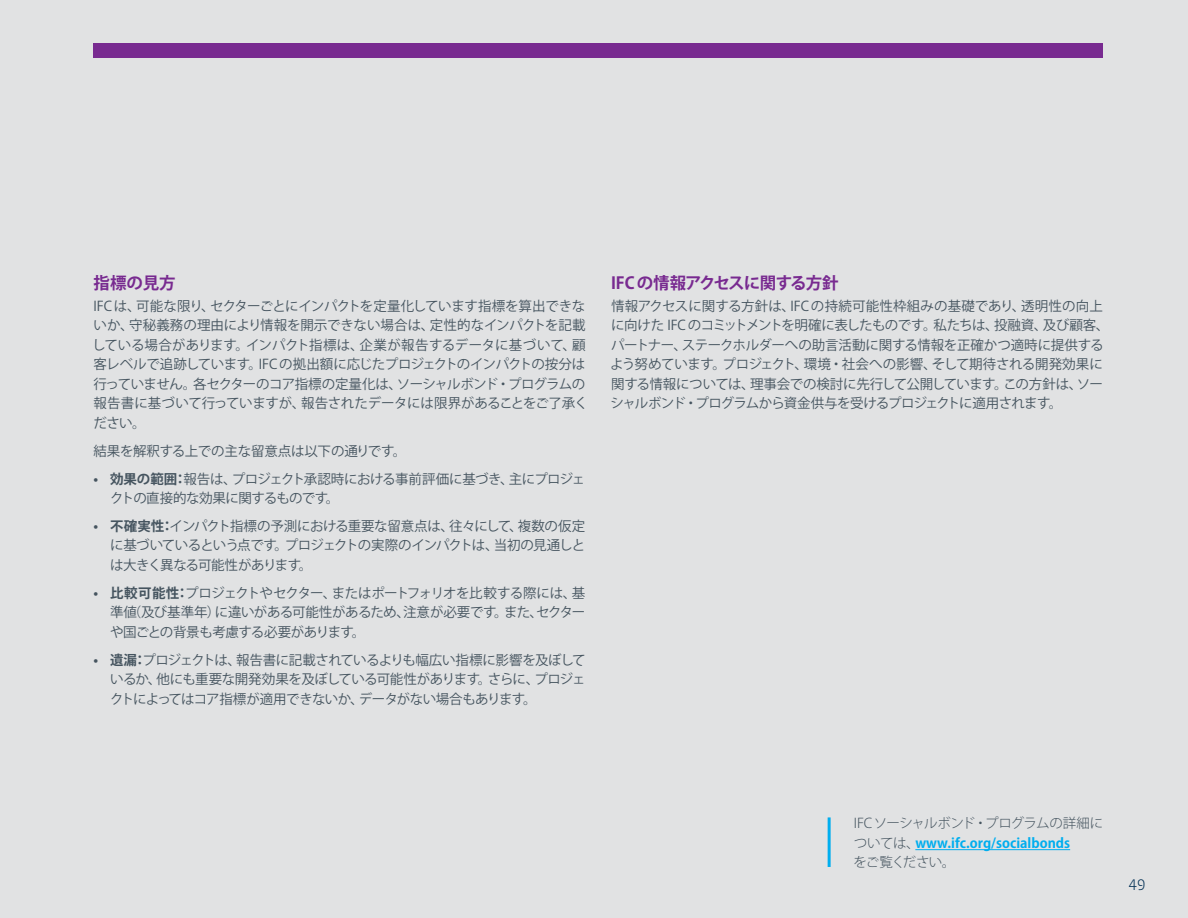
<style>
.page{position:relative;width:1188px;height:918px;background:#e1e2e3}
.page>*{position:absolute;margin:0;border:0;box-sizing:border-box;transform-origin:0 0}
.t1{font:700 16.5px "Koz Go Pro";letter-spacing:-.045em;color:#782a90}
.t2{font:700 16.5px "Koz Go Pro";letter-spacing:-.015em;color:#782a90}
.t3{font:300 15px "Fedra Sans Pro";color:#002e53}
.t4{font:13.5px/19.5px "Koz Go Pro";letter-spacing:-.03em;color:#45545f}
.t5{font:300 13.5px/19.5px "Koz Go Pro";letter-spacing:-.05em;color:#45545f}
.t6{font:13.5px "Koz Go Pro";letter-spacing:-.01em;color:#45545f}
.s1{font-weight:700}
.s2{font-weight:700;color:#00aeef}
</style>
<div class="page">
<div style="left:94px;top:43px;width:1009px;height:14px;background:#782a90"></div>
<hr style="left:915px;top:849px;width:155px;height:1px;background:#00aeef">
<hr style="left:828px;top:817px;width:3px;height:50px;background:#00aeef">
<p class="t2" style="left:94px;top:273px;width:84px">指標の見方</p>
<p class="t4" style="left:92px;top:296px;width:497px">IFC は、可能な限り、セクターごとにインパクトを定量化しています指標を算出できないか、守秘義務の理由により情報を開示できない場合は、定性的なインパクトを記載している場合があります。インパクト指標は、企業が報告するデータに基づいて、顧客レベルで追跡しています。IFC の拠出額に応じたプロジェクトのインパクトの按分は行っていません。各セクターのコア指標の定量化は、ソーシャルボンド・プログラムの報告書に基づいて行っていますが、報告されたデータには限界があることをご了承ください。</p>
<p class="t6" style="left:94px;top:442px;width:314px">結果を解釈する上での主な留意点は以下の通りです。</p>
<p class="t4" style="left:110px;top:469px;width:477px;text-indent:-16px"><span class="s1">• 効果の範囲：</span>報告は、プロジェクト承認時における事前評価に基づき、主にプロジェクトの直接的な効果に関するものです。</p>
<p class="t4" style="left:110px;top:517px;width:477px;text-align:justify;text-indent:-16px"><span class="s1">• 不確実性：</span>インパクト指標の予測における重要な留意点は、往々にして、複数の仮定に基づいているという点です。プロジェクトの実際のインパクトは、当初の見通しとは大きく異なる可能性があります。</p>
<p class="t4" style="left:110px;top:584px;width:477px;text-align:justify;text-indent:-16px"><span class="s1">• 比較可能性：</span>プロジェクトやセクター、またはポートフォリオを比較する際には、基準値（及び基準年）に違いがある可能性があるため、注意が必要です。また、セクターや国ごとの背景も考慮する必要があります。</p>
<p class="t4" style="left:110px;top:651px;width:477px;text-align:justify;text-indent:-16px"><span class="s1">• 遺漏：</span>プロジェクトは、報告書に記載されているよりも幅広い指標に影響を及ぼしているか、他にも重要な開発効果を及ぼしている可能性があります。さらに、プロジェクトによってはコア指標が適用できないか、データがない場合もあります。</p>
<p class="t1" style="left:611px;top:273px;width:229px">IFC の情報アクセスに関する方針</p>
<p class="t4" style="left:610px;top:296px;width:501px">情報アクセスに関する方針は、IFC の持続可能性枠組みの基礎であり、透明性の向上に向けた IFC のコミットメントを明確に表したものです。私たちは、投融資、及び顧客、パートナー、ステークホルダーへの助言活動に関する情報を正確かつ適時に提供するよう努めています。プロジェクト、環境・社会への影響、そして期待される開発効果に関する情報については、理事会での検討に先行して公開しています。この方針は、ソーシャルボンド・プログラムから資金供与を受けるプロジェクトに適用されます。</p>
<p class="t5" style="left:854px;top:814px;width:251px">IFCソーシャルボンド・プログラムの詳細については、<span class="s2">www.ifc.org/socialbonds<br></span>をご覧ください。</p>
<p class="t3" style="left:1129px;top:876px;width:18px">49</p>
</div>
